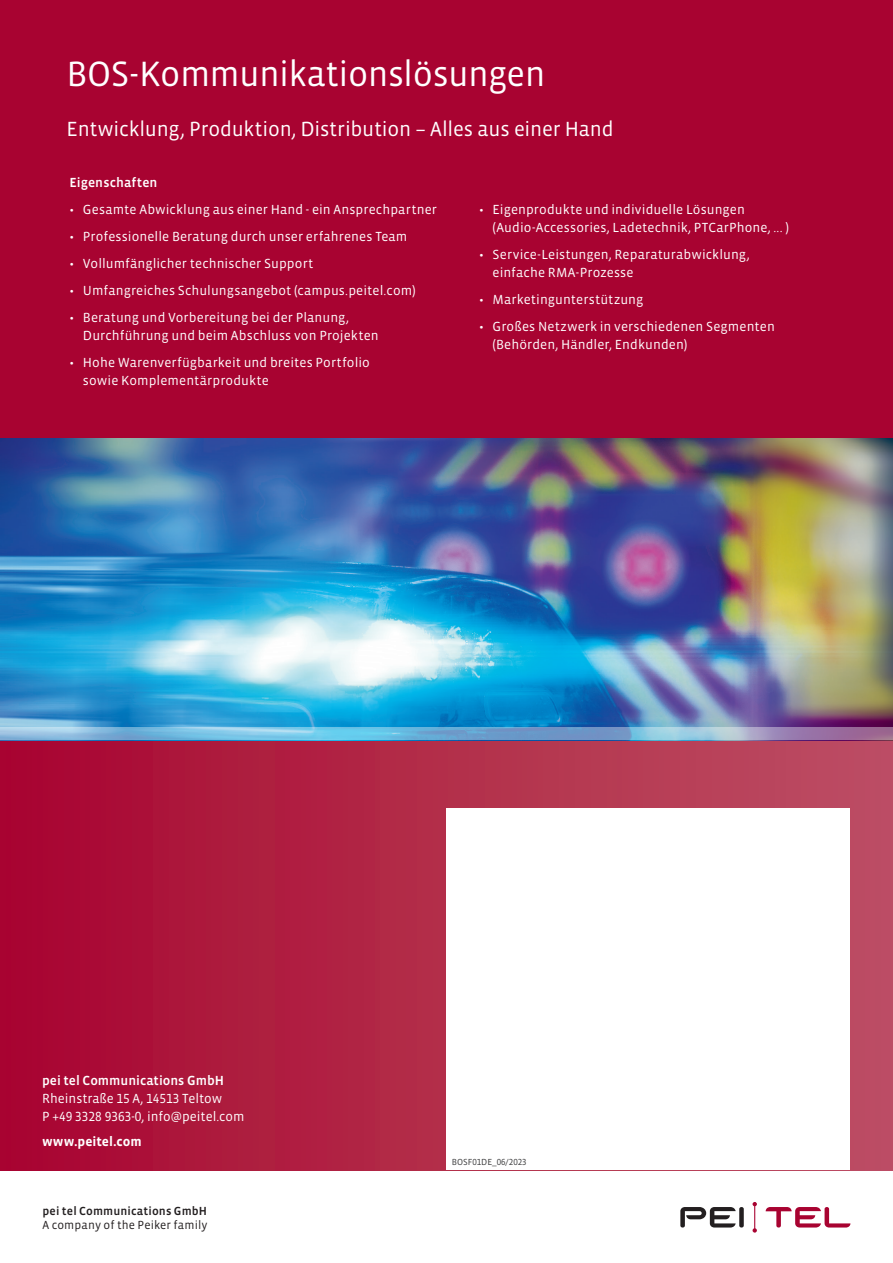
<style>
.page{position:relative;width:893px;height:1263px;background:#fff}
.page>*{position:absolute;margin:0;border:0;box-sizing:border-box;transform-origin:0 0}
.t1{font:36px "Vista Sans";letter-spacing:-.015em;color:#fff}
.t2{font:21px "Vista Sans";letter-spacing:-.01em;color:#fff}
.t3{font:13.5px/18px "Vista Sans";letter-spacing:.005em;color:#fff}
.t4{font:13.5px "Vista Sans Med";color:#fff}
.t5{font:700 13.5px "Vista Sans";color:#fff}
.t6{font:12px "Vista Sans";letter-spacing:.01em;color:#231f20}
.t7{font:12px "Vista Sans Med";letter-spacing:.01em;color:#231f20}
.t8{font:9px "Vista Sans Alt";color:#3e3e3f}
.s1{font-family:"Vista Sans Alt"}
.s2{font-family:"Vista Sans"}
</style>
<div class="page">
<div style="left:0;top:0;width:893px;height:1199px;background:linear-gradient(to right,#a80631,#b95266)"></div>
<div style="left:446px;top:808px;width:404px;height:361px;background:#fff"></div>
<div style="left:0;top:1171px;width:893px;height:92px;background:#fff"></div>
<svg style="left:752px;top:1202px;width:5px;height:30px"></svg>
<svg style="left:680px;top:1207px;width:64px;height:20px"></svg>
<svg style="left:766px;top:1207px;width:84px;height:20px"></svg>
<div style="left:0;top:0;width:893px;height:442px;background:#a80331"></div>
<img style="left:0;top:438px;width:893px;height:290px">
<svg style="left:0;top:728px;width:893px;height:12px;background:#82add2"></svg>
<img style="left:0;top:1150px;width:1px;height:113px">
<h1 class="t1" style="left:67px;top:56px;width:480px">BOS-Kommunikationslösungen</h1>
<h2 class="t2" style="left:67px;top:118px;width:549px">Entwicklung, Produktion, Distribution – Alles aus einer Hand</h2>
<p class="t4" style="left:69px;top:175px;width:90px">Eigenschaften</p>
<p class="t3" style="left:69px;top:200px;width:369px">• Gesamte Abwicklung aus einer Hand - ein Ansprechpartner</p>
<p class="t3" style="left:69px;top:227px;width:339px">• Professionelle Beratung durch unser erfahrenes Team</p>
<p class="t3" style="left:69px;top:254px;width:245px">• Vollumfänglicher technischer Support</p>
<p class="t3" style="left:69px;top:281px;width:348px">• Umfangreiches Schulungsangebot (campus.peitel.com)</p>
<p class="t3" style="left:83px;top:308px;width:297px;text-indent:-14px">• Beratung und Vorbereitung bei der Planung,<br>Durchführung und beim Abschluss von Projekten</p>
<p class="t3" style="left:83px;top:353px;width:288px;text-indent:-14px">• Hohe Warenverfügbarkeit und breites Portfolio sowie Komplementärprodukte</p>
<p class="t3" style="left:493px;top:201px;width:298px;text-indent:-14px">• Eigenprodukte und individuelle Lösungen (Audio-Accessories, Ladetechnik, PTCarPhone, ... )</p>
<p class="t3" style="left:493px;top:246px;width:259px;text-indent:-14px">• Service-Leistungen, Reparaturabwicklung, einfache RMA-Prozesse</p>
<p class="t3" style="left:479px;top:291px;width:166px">• Marketingunterstützung</p>
<p class="t3" style="left:493px;top:318px;width:284px;text-indent:-14px">• Großes Netzwerk in verschiedenen Segmenten (Behörden, Händler, Endkunden)</p>
<p class="t4" style="left:42px;top:1073px;width:183px">pei tel Communications GmbH</p>
<p class="t3" style="left:42px;top:1089px;width:204px">Rheinstraße <span class="s1">15</span> A, <span class="s1">14513</span> Teltow<br>P <span class="s1">+49 3328 9363-0</span>, info@peitel.com</p>
<p class="t5" style="left:42px;top:1135px;width:101px">www.peitel.com</p>
<p class="t7" style="left:43px;top:1204px;width:166px">pei tel Communications GmbH</p>
<p class="t6" style="left:43px;top:1219px;width:167px">A company of the Peiker family</p>
<p class="t8" style="left:452px;top:1157px;width:76px"><span class="s2">BOSF</span>01<span class="s2">DE_</span>06/2023</p>
</div>
